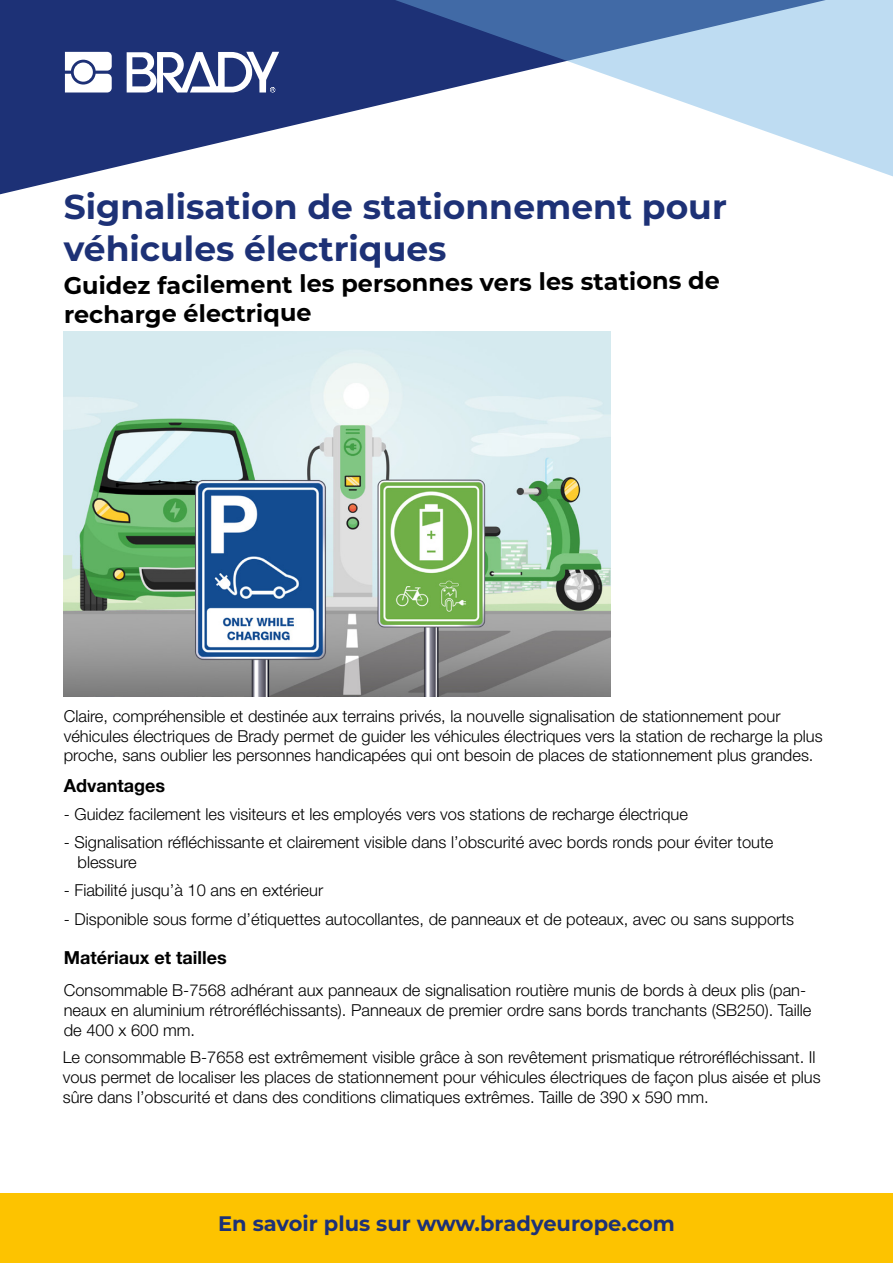
<style>
.page{position:relative;width:893px;height:1263px;background:#fff}
.page>*{position:absolute;margin:0;border:0;box-sizing:border-box;transform-origin:0 0}
.t1{font:700 34.5px/41.4px "Montserrat";color:#1d3176}
.t2{font:700 24px/30.5px "Montserrat";letter-spacing:-.01em;color:#000}
.t3{font:700 21px "Montserrat";color:#1d3176}
.t4{font:700 18px "Helvetica Neue LT Pro";color:#000}
.t5{font:700 18px "Helvetica Neue";color:#000}
.t6{font:300 16.5px/19.8px "Helvetica Neue LT Pro";color:#000}
</style>
<div class="page">
<svg style="left:0;top:0;width:359px;height:195px;fill:#1d3176"></svg>
<svg style="left:359px;top:0;width:534px;height:177px"></svg>
<svg style="left:65px;top:52px;width:47px;height:40px"></svg>
<svg style="left:127px;top:52px;width:152px;height:40px"></svg>
<div style="left:0;top:1193px;width:893px;height:70px;background:#fdc300"></div>
<img style="left:64px;top:332px;width:547px;height:365px">
<h1 class="t1" style="left:64px;top:185px;width:665px">Signalisation de stationnement pour véhicules électriques</h1>
<h2 class="t2" style="left:64px;top:267px;width:658px">Guidez facilement les personnes vers les stations de recharge électrique</h2>
<p class="t6" style="left:64px;top:706px;width:760px">Claire, compréhensible et destinée aux terrains privés, la nouvelle signalisation de stationnement pour véhicules électriques de Brady permet de guider les véhicules électriques vers la station de recharge la plus proche, sans oublier les personnes handicapées qui ont besoin de places de stationnement plus grandes.</p>
<p class="t5" style="left:64px;top:771px;width:103px">Advantages</p>
<p class="t6" style="left:64px;top:804px;width:626px">- Guidez facilement les visiteurs et les employés vers vos stations de recharge électrique</p>
<p class="t6" style="left:78px;top:832px;width:697px;text-indent:-14px">- Signalisation réfléchissante et clairement visible dans l’obscurité avec bords ronds pour éviter toute blessure</p>
<p class="t6" style="left:64px;top:880px;width:261px">- Fiabilité jusqu’à 10 ans en extérieur</p>
<p class="t6" style="left:64px;top:908px;width:732px">- Disponible sous forme d’étiquettes autocollantes, de panneaux et de poteaux, avec ou sans supports</p>
<p class="t4" style="left:64px;top:946px;width:164px">Matériaux et tailles</p>
<p class="t6" style="left:64px;top:980px;width:749px">Consommable B-7568 adhérant aux panneaux de signalisation routière munis de bords à deux plis (pan&shy;neaux en aluminium rétroréfléchissants). Panneaux de premier ordre sans bords tranchants (SB250). Taille de 400 x 600 mm.</p>
<p class="t6" style="left:63px;top:1047px;width:759px">Le consommable B-7658 est extrêmement visible grâce à son revêtement prismatique rétroréfléchissant. Il vous permet de localiser les places de stationnement pour véhicules électriques de façon plus aisée et plus sûre dans l’obscurité et dans des conditions climatiques extrêmes. Taille de 390 x 590 mm.</p>
<p class="t3" style="left:218px;top:1208px;width:458px">En savoir plus sur www.bradyeurope.com</p>
</div>
